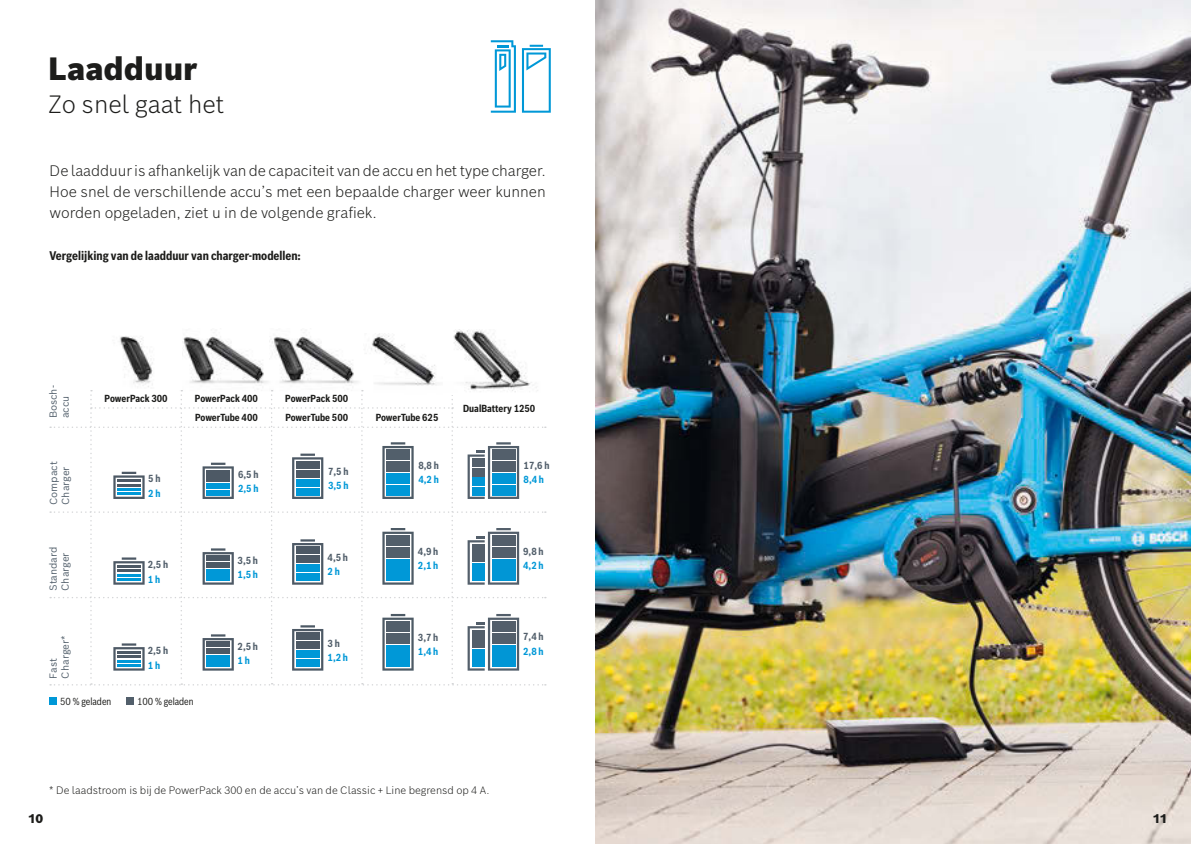
<style>
.page{position:relative;width:1191px;height:844px;background:#fff}
.page>*{position:absolute;margin:0;border:0;box-sizing:border-box;transform-origin:0 0}
.t1{font:900 31.5px "Bosch Sans";color:#1d1d1b}
.t2{font:300 24.5px "Bosch Sans";letter-spacing:-.005em;color:#1d1d1b}
.t3{font:300 14.88px/21px "Bosch Sans";color:#1d1d1b;text-align:justify}
.t4{font:700 12.25px "Bosch Sans Cond";color:#1d1d1b}
.t5{font:900 12.25px "Bosch Sans";color:#1d1d1b}
.t6{font:300 10.5px "Bosch Sans";color:#1d1d1b}
.t7{font:700 9.97px "Bosch Sans Cond";color:#1d1d1b}
.t8{font:700 9.97px "Bosch Sans Cond";color:#525f6b}
.t9{font:9.97px/12.1px "Bosch Sans";color:#525f6b}
.t10{font:700 9.97px "Bosch Sans Cond";color:#0098d7}
.t11{font:9.97px "Bosch Sans Cond";color:#1d1d1b}
</style>
<div class="page">
<svg style="left:522px;top:45px;width:29px;height:68px"></svg>
<svg style="left:491px;top:40px;width:25px;height:73px"></svg>
<img style="left:595px;top:0;width:596px;height:843px">
<img style="left:273px;top:336px;width:85px;height:48px">
<img style="left:182px;top:336px;width:91px;height:48px">
<img style="left:371px;top:333px;width:66px;height:53px">
<div style="left:50px;top:697px;width:7px;height:7px;background:#0098d7"></div>
<div style="left:126px;top:697px;width:8px;height:7px;background:#525f6b"></div>
<svg style="left:50px;top:390px;width:496px;height:295px"></svg>
<div style="left:491px;top:621px;width:24px;height:10px;background:#535f6b"></div>
<div style="left:491px;top:656px;width:24px;height:10px;background:#0196d5"></div>
<div style="left:491px;top:644px;width:24px;height:11px;background:#0196d5"></div>
<div style="left:491px;top:633px;width:24px;height:10px;background:#535f6b"></div>
<div style="left:472px;top:630px;width:13px;height:8px;background:#535f6b"></div>
<div style="left:472px;top:658px;width:13px;height:8px;background:#0196d5"></div>
<div style="left:472px;top:649px;width:13px;height:8px;background:#0196d5"></div>
<div style="left:472px;top:639px;width:13px;height:8px;background:#535f6b"></div>
<img style="left:444px;top:329px;width:96px;height:65px">
<img style="left:119px;top:336px;width:34px;height:51px">
<h1 class="t1" style="left:48px;top:47px;width:151px">Laadduur</h1>
<h2 class="t2" style="left:48px;top:87px;width:178px">Zo snel gaat het</h2>
<p class="t3" style="left:50px;top:159px;width:498px">De laadduur is afhankelijk van de capaciteit van de accu en het type charger.<br>Hoe snel de verschillende accu’s met een bepaalde charger weer kunnen worden opgeladen, ziet u in de volgende grafiek.</p>
<p class="t4" style="left:49px;top:246px;width:253px">Vergelijking van de laadduur van charger-modellen:</p>
<p class="t9" style="left:47px;top:418px;width:34px;rotate:-90deg">Bosch-</p>
<p class="t9" style="left:59px;top:418px;width:24px;rotate:-90deg">accu</p>
<p class="t7" style="left:105px;top:391px;width:65px">PowerPack 300</p>
<p class="t7" style="left:195px;top:391px;width:65px">PowerPack 400</p>
<p class="t7" style="left:285px;top:391px;width:65px">PowerPack 500</p>
<p class="t7" style="left:285px;top:410px;width:64px">PowerTube 500</p>
<p class="t7" style="left:376px;top:410px;width:64px">PowerTube 625</p>
<p class="t7" style="left:195px;top:410px;width:64px">PowerTube 400</p>
<p class="t9" style="left:47px;top:505px;width:45px;rotate:-90deg">Compact<br>Charger</p>
<p class="t8" style="left:148px;top:471px;width:14px">5 h</p>
<p class="t10" style="left:148px;top:485px;width:14px">2 h</p>
<p class="t8" style="left:238px;top:466px;width:22px">6,5 h</p>
<p class="t10" style="left:238px;top:481px;width:22px">2,5 h</p>
<p class="t8" style="left:328px;top:463px;width:22px">7,5 h</p>
<p class="t10" style="left:328px;top:478px;width:22px">3,5 h</p>
<p class="t8" style="left:418px;top:457px;width:22px">8,8 h</p>
<p class="t10" style="left:418px;top:472px;width:22px">4,2 h</p>
<p class="t9" style="left:47px;top:591px;width:46px;rotate:-90deg">Standard<br>Charger</p>
<p class="t8" style="left:148px;top:557px;width:22px">2,5 h</p>
<p class="t10" style="left:148px;top:571px;width:14px">1 h</p>
<p class="t8" style="left:238px;top:552px;width:22px">3,5 h</p>
<p class="t10" style="left:238px;top:567px;width:22px">1,5 h</p>
<p class="t8" style="left:328px;top:549px;width:22px">4,5 h</p>
<p class="t10" style="left:328px;top:564px;width:14px">2 h</p>
<p class="t8" style="left:418px;top:543px;width:22px">4,9 h</p>
<p class="t10" style="left:418px;top:558px;width:22px">2,1 h</p>
<p class="t9" style="left:47px;top:678px;width:45px;rotate:-90deg">Fast<br>Charger*</p>
<p class="t8" style="left:148px;top:643px;width:22px">2,5 h</p>
<p class="t10" style="left:148px;top:657px;width:14px">1 h</p>
<p class="t8" style="left:238px;top:638px;width:22px">2,5 h</p>
<p class="t10" style="left:238px;top:653px;width:14px">1 h</p>
<p class="t8" style="left:328px;top:635px;width:14px">3 h</p>
<p class="t10" style="left:328px;top:650px;width:22px">1,2 h</p>
<p class="t8" style="left:418px;top:629px;width:22px">3,7 h</p>
<p class="t10" style="left:418px;top:644px;width:22px">1,4 h</p>
<p class="t11" style="left:60px;top:693px;width:53px">50 % geladen</p>
<p class="t11" style="left:137px;top:693px;width:58px">100 % geladen</p>
<p class="t7" style="left:463px;top:401px;width:74px">DualBattery 1250</p>
<p class="t8" style="left:523px;top:457px;width:27px">17,6 h</p>
<p class="t10" style="left:523px;top:472px;width:22px">8,4 h</p>
<p class="t8" style="left:523px;top:543px;width:22px">9,8 h</p>
<p class="t10" style="left:523px;top:558px;width:22px">4,2 h</p>
<p class="t8" style="left:523px;top:629px;width:22px">7,4 h</p>
<p class="t10" style="left:523px;top:644px;width:22px">2,8 h</p>
<p class="t6" style="left:49px;top:783px;width:442px">* De laadstroom is bij de PowerPack 300 en de accu’s van de Classic + Line begrensd op 4 A.</p>
<p class="t5" style="left:28px;top:810px;width:17px">10</p>
<p class="t5" style="left:1152px;top:810px;width:17px">11</p>
</div>
